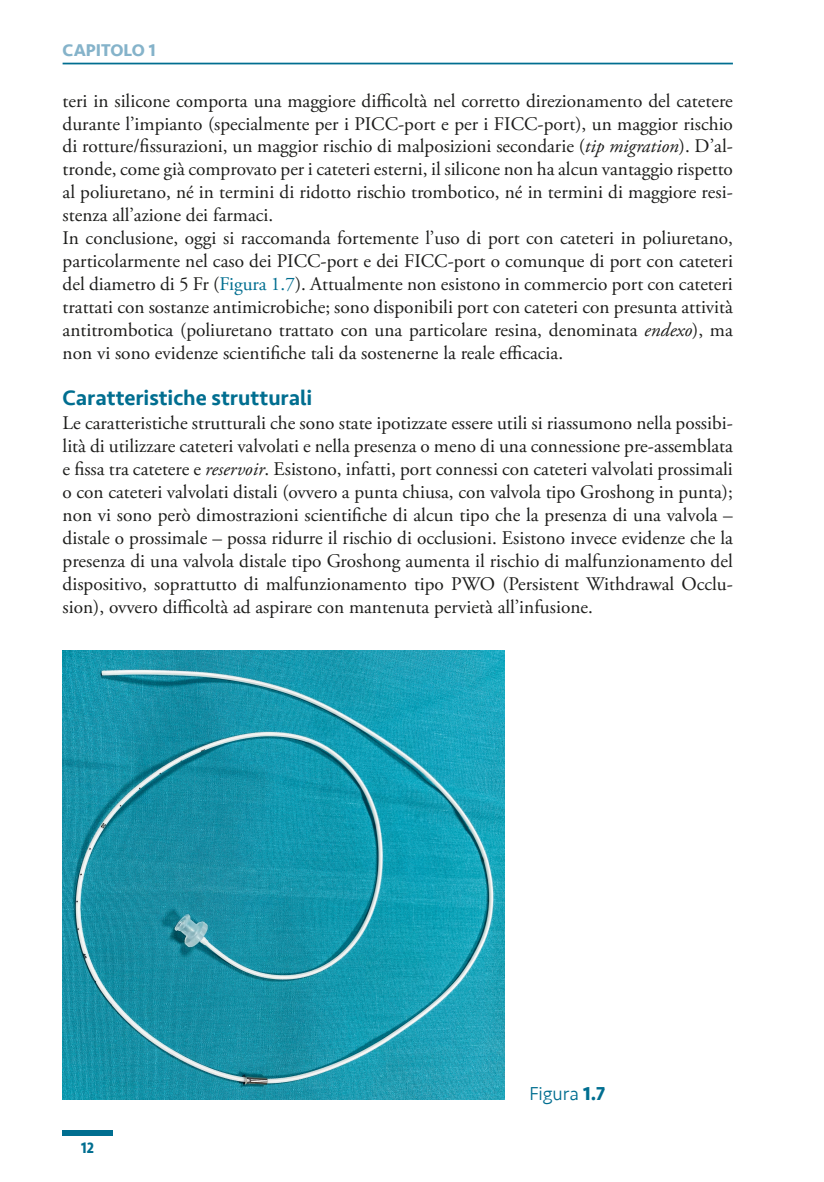
<style>
.page{position:relative;width:824px;height:1182px;background:#fff}
.page>*{position:absolute;margin:0;border:0;box-sizing:border-box;transform-origin:0 0}
._3_hd{font:500 21.88px "Seravek";letter-spacing:-.005em;color:#006e90}
.text{font:19.25px/23.1px "Adobe Garamond Pro";color:#1d1d1b;text-align:justify}
.Fig_leg{font:300 19.25px "Seravek";color:#006e90}
.t1{font:700 17.5px "Seravek";color:#85b3ca}
.t2{font:700 15.75px "Seravek";color:#006e90;scale:.9 1}
.s1{font-style:italic}
.s2{color:#006e90}
.s3{font-weight:700}
</style>
<div class="page">
<hr style="left:63px;top:63px;width:669px;height:1px;background:#006e90">
<div style="left:63px;top:1131px;width:50px;height:5px;background:#006e90"></div>
<img style="left:63px;top:651px;width:441px;height:449px">
<p class="t1" style="left:63px;top:36px;width:23px">CAPITOLO</p>
<p class="t1" style="left:149px;top:36px;width:8px">1</p>
<p class="text" style="left:63px;top:90px;width:671px">teri in silicone comporta una maggiore difficoltà nel corretto direzionamento del catetere durante l’impianto (specialmente per i PICC-port e per i FICC-port), un maggior rischio di rotture/fissurazioni, un maggior rischio di malposizioni secondarie (<span class="s1">tip migration</span>). D’al&shy;tronde, come già comprovato per i cateteri esterni, il silicone non ha alcun vantaggio rispetto al poliuretano, né in termini di ridotto rischio trombotico, né in termini di maggiore resi&shy;stenza all’azione dei farmaci.</p>
<p class="text" style="left:63px;top:227px;width:671px">In conclusione, oggi si raccomanda fortemente l’uso di port con cateteri in poliuretano, particolarmente nel caso dei PICC-port e dei FICC-port o comunque di port con cateteri del diametro di 5 Fr (<span class="s2">Figura 1.7</span>). Attualmente non esistono in commercio port con cateteri trattati con sostanze antimicrobiche; sono disponibili port con cateteri con presunta attività antitrombotica (poliuretano trattato con una particolare resina, denominata <span class="s1">endexo</span>), ma non vi sono evidenze scientifiche tali da sostenerne la reale efficacia.</p>
<p class="_3_hd" style="left:63px;top:385px;width:251px">Caratteristiche strutturali</p>
<p class="text" style="left:63px;top:412px;width:671px">Le caratteristiche strutturali che sono state ipotizzate essere utili si riassumono nella possibi&shy;lità di utilizzare cateteri valvolati e nella presenza o meno di una connessione pre-assemblata e fissa tra catetere e <span class="s1">reservoir</span>. Esistono, infatti, port connessi con cateteri valvolati prossimali o con cateteri valvolati distali (ovvero a punta chiusa, con valvola tipo Groshong in punta); non vi sono però dimostrazioni scientifiche di alcun tipo che la presenza di una valvola – distale o prossimale – possa ridurre il rischio di occlusioni. Esistono invece evidenze che la presenza di una valvola distale tipo Groshong aumenta il rischio di malfunzionamento del dispositivo, soprattutto di malfunzionamento tipo PWO (Persistent Withdrawal Occlu&shy;sion), ovvero difficoltà ad aspirare con mantenuta pervietà all’infusione.</p>
<p class="t2" style="left:81px;top:1135px;width:16px">12</p>
<p class="Fig_leg" style="left:529px;top:1082px;width:78px">Figura <span class="s3">1.7</span></p>
</div>
